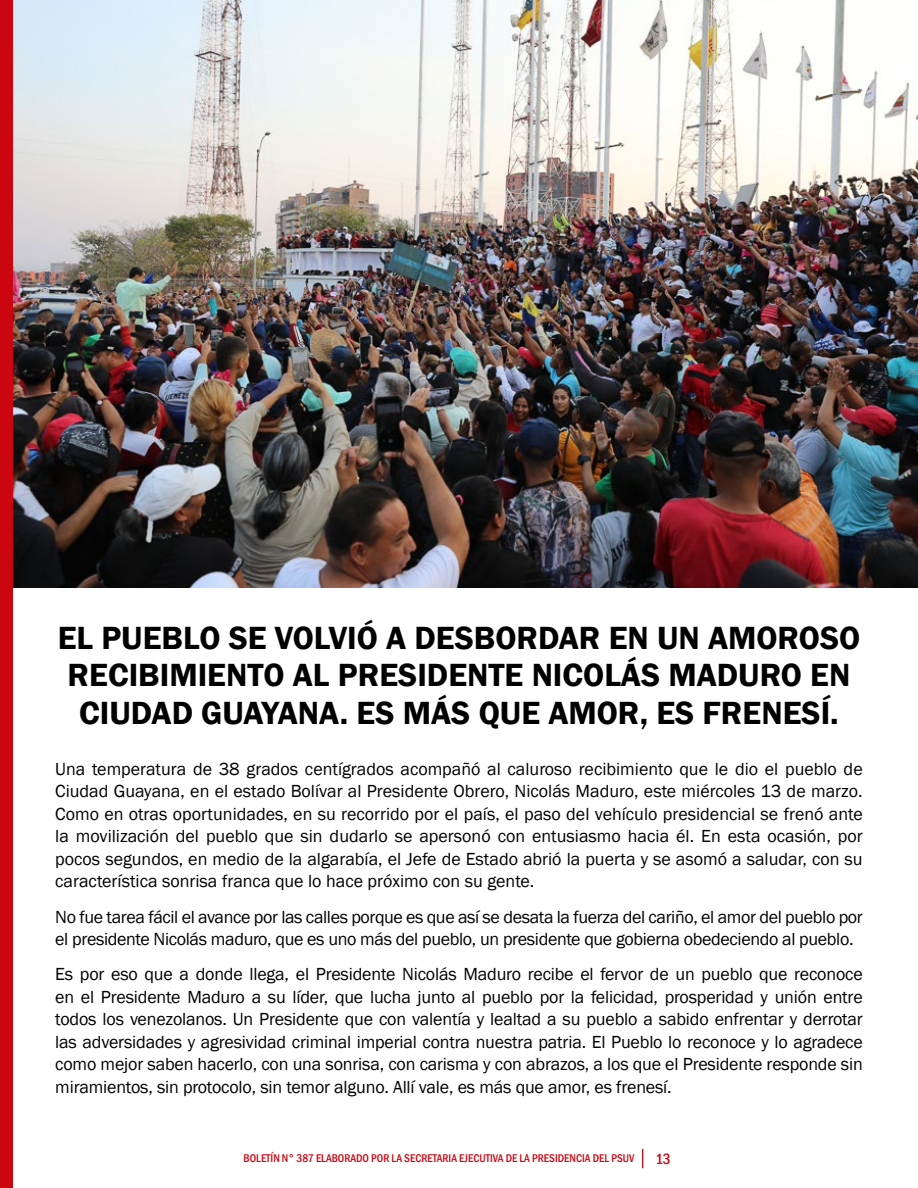
<style>
.page{position:relative;width:918px;height:1188px;background:#fff}
.page>*{position:absolute;margin:0;border:0;box-sizing:border-box;transform-origin:0 0}
.t1{font:600 33px/37.5px "Franklin Gothic";color:#000;text-align:center}
.t2{font:18px/22.5px "Franklin Gothic";letter-spacing:-.02em;color:#000;text-align:justify}
.t3{font:500 condensed 15.3px "Franklin Gothic";color:#cb0610}
.t4{font:500 condensed 11.55px "Franklin Gothic";color:#cb0610}
</style>
<div class="page">
<svg style="left:642px;top:1149px;width:1px;height:19px"></svg>
<img style="left:13px;top:0;width:905px;height:588px">
<div style="left:0;top:0;width:13px;height:1188px;background:#cb0610"></div>
<h1 class="t1" style="left:58px;top:620px;width:804px">EL PUEBLO SE VOLVIÓ A DESBORDAR EN UN AMOROSO<br>RECIBIMIENTO AL PRESIDENTE NICOLÁS MADURO EN<br>CIUDAD GUAYANA. ES MÁS QUE AMOR, ES FRENESÍ.</h1>
<p class="t2" style="left:55px;top:758px;width:809px">Una temperatura de 38 grados centígrados acompañó al caluroso recibimiento que le dio el pueblo de Ciudad Guayana, en el estado Bolívar al Presidente Obrero, Nicolás Maduro, este miércoles 13 de marzo.<br>Como en otras oportunidades, en su recorrido por el país, el paso del vehículo presidencial se frenó ante la movilización del pueblo que sin dudarlo se apersonó con entusiasmo hacia él. En esta ocasión, por pocos segundos, en medio de la algarabía, el Jefe de Estado abrió la puerta y se asomó a saludar, con su característica sonrisa franca que lo hace próximo con su gente.</p>
<p class="t2" style="left:55px;top:906px;width:809px">No fue tarea fácil el avance por las calles porque es que así se desata la fuerza del cariño, el amor del pueblo por el presidente Nicolás maduro, que es uno más del pueblo, un presidente que gobierna obedeciendo al pueblo.</p>
<p class="t2" style="left:55px;top:964px;width:809px">Es por eso que a donde llega, el Presidente Nicolás Maduro recibe el fervor de un pueblo que reconoce en el Presidente Maduro a su líder, que lucha junto al pueblo por la felicidad, prosperidad y unión entre todos los venezolanos. Un Presidente que con valentía y lealtad a su pueblo a sabido enfrentar y derrotar las adversidades y agresividad criminal imperial contra nuestra patria. El Pueblo lo reconoce y lo agradece como mejor saben hacerlo, con una sonrisa, con carisma y con abrazos, a los que el Presidente responde sin miramientos, sin protocolo, sin temor alguno. Allí vale, es más que amor, es frenesí.</p>
<p class="t4" style="left:244px;top:1150px;width:392px">BOLETÍN N° 387 ELABORADO POR LA SECRETARIA EJECUTIVA DE LA PRESIDENCIA DEL PSUV</p>
<p class="t3" style="left:655px;top:1149px;width:17px">13</p>
</div>
